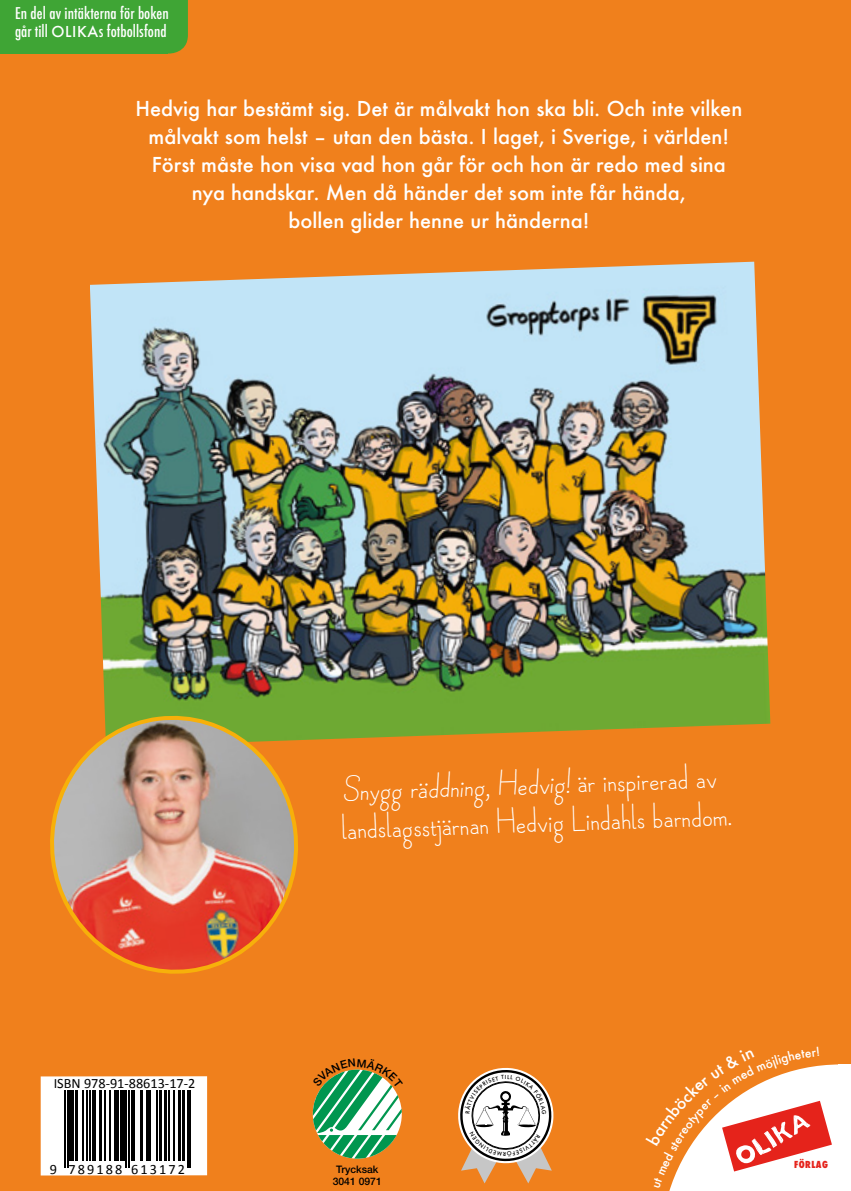
<style>
.page{position:relative;width:851px;height:1191px;background:#fff}
.page>*{position:absolute;margin:0;border:0;box-sizing:border-box;transform-origin:0 0}
.t1{font:36px/38px "Minik";color:#fff}
.t2{font:500 20px/28px "Futura";color:#fff;text-align:center}
.t3{font:500 condensed 15.8px/19px "Futura";letter-spacing:.005em;color:#fff}
.t4{font:14.2px "Calibri";color:#000}
.t5{font:14.2px "Calibri";letter-spacing:.15em;color:#000}
.t6{font:500 10.4px/12.4px "Helvetica Neue LT Std";color:#000;text-align:center}
.t7{font:800 condensed 9.4px "Futura";letter-spacing:.05em;color:#e5231b}
.t8{font:500 5.4px "Futura";color:#000}
.s1{font-stretch:normal;font-size:14.6px}
</style>
<div class="page">
<div style="left:0;top:0;width:850px;height:1191px;background:#f0801c"></div>
<img style="left:90px;top:262px;width:680px;height:478px">
<img style="left:50px;top:710px;width:253px;height:264px">
<div style="left:41px;top:1076px;width:166px;height:99px;background:#fff"></div>
<hr style="left:64px;top:1090px;width:2px;height:77px;background:#000">
<hr style="left:67px;top:1090px;width:1px;height:77px;background:#000">
<hr style="left:70px;top:1090px;width:4px;height:71px;background:#000">
<hr style="left:75px;top:1090px;width:3px;height:71px;background:#000">
<hr style="left:82px;top:1090px;width:1px;height:71px;background:#000">
<hr style="left:86px;top:1090px;width:1px;height:71px;background:#000">
<hr style="left:90px;top:1090px;width:1px;height:71px;background:#000">
<hr style="left:92px;top:1090px;width:4px;height:71px;background:#000">
<hr style="left:99px;top:1090px;width:3px;height:71px;background:#000">
<hr style="left:104px;top:1090px;width:2px;height:71px;background:#000">
<hr style="left:110px;top:1090px;width:1px;height:71px;background:#000">
<hr style="left:114px;top:1090px;width:1px;height:71px;background:#000">
<hr style="left:116px;top:1090px;width:3px;height:71px;background:#000">
<hr style="left:120px;top:1090px;width:4px;height:71px;background:#000">
<hr style="left:126px;top:1090px;width:1px;height:77px;background:#000">
<hr style="left:128px;top:1090px;width:2px;height:77px;background:#000">
<hr style="left:131px;top:1090px;width:1px;height:71px;background:#000">
<hr style="left:134px;top:1090px;width:1px;height:71px;background:#000">
<hr style="left:140px;top:1090px;width:3px;height:71px;background:#000">
<hr style="left:146px;top:1090px;width:2px;height:71px;background:#000">
<hr style="left:150px;top:1090px;width:1px;height:71px;background:#000">
<hr style="left:156px;top:1090px;width:2px;height:71px;background:#000">
<hr style="left:159px;top:1090px;width:3px;height:71px;background:#000">
<hr style="left:164px;top:1090px;width:3px;height:71px;background:#000">
<hr style="left:168px;top:1090px;width:2px;height:71px;background:#000">
<hr style="left:174px;top:1090px;width:1px;height:71px;background:#000">
<hr style="left:178px;top:1090px;width:2px;height:71px;background:#000">
<hr style="left:182px;top:1090px;width:2px;height:71px;background:#000">
<hr style="left:187px;top:1090px;width:1px;height:77px;background:#000">
<hr style="left:190px;top:1090px;width:1px;height:77px;background:#000">
<div style="left:0;top:0;width:188px;height:54px;background:#3fa535"></div>
<svg style="left:669px;top:1064px;width:181px;height:127px"></svg>
<svg style="left:458px;top:1067px;width:96px;height:116px"></svg>
<svg style="left:312px;top:1069px;width:90px;height:89px"></svg>
<p class="t3" style="left:15px;top:3px;width:155px">En del av intäkterna för boken går till <span class="s1">OLIKA</span>s fotbollsfond</p>
<p class="t2" style="left:135px;top:94px;width:608px">Hedvig har bestämt sig. Det är målvakt hon ska bli. Och inte vilken målvakt som helst – utan den bästa. I laget, i Sverige, i världen!<br>Först måste hon visa vad hon går för och hon är redo med sina nya handskar. Men då händer det som inte får hända,<br>bollen glider henne ur händerna!</p>
<p class="t4" style="left:54px;top:1074px;width:143px">ISBN 978-91-88613-17-2</p>
<p class="t5" style="left:50px;top:1160px;width:137px">9 789188 613172</p>
<h1 class="t1" style="left:340px;top:771px;width:392px;rotate:-2deg">Snygg räddning, Hedvig! är inspirerad av landslagsstjärnan Hedvig Lindahls barndom.</h1>
<p class="t6" style="left:333px;top:1162px;width:51px">Trycksak<br>3041 0971</p>
<p class="t8" style="left:504px;top:1073px;width:3px">I</p>
<p class="t7" style="left:794px;top:1157px;width:35px">FÖRLAG</p>
</div>
